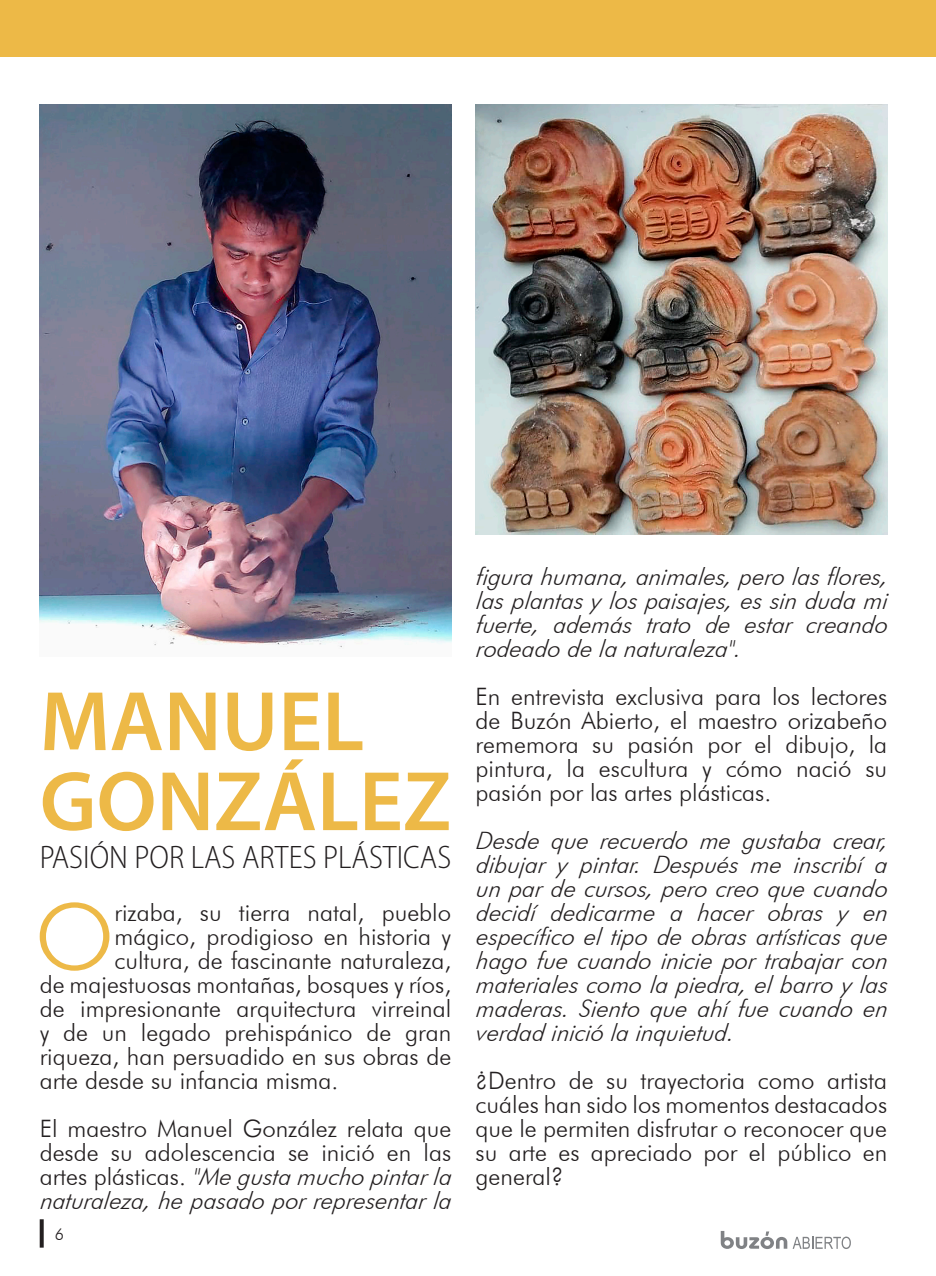
<style>
.page{position:relative;width:936px;height:1276px;background:#fff}
.page>*{position:absolute;margin:0;border:0;box-sizing:border-box;transform-origin:0 0}
.t1{font:300 91.2px "Futura BT";color:#edb947}
.t2{font:600 85.2px "Myriad Pro";color:#edb947}
.t3{font:300 semi-condensed 32.6px "Myriad Pro";color:#231f20}
.t4{font:300 24px/24px "Futura BT";color:#231f20;text-align:justify}
.t5{font:italic 300 24px/24px "Futura BT";color:#231f20}
.t6{font:300 16px "Futura BT";color:#231f20}
.s1{font-style:italic}
</style>
<div class="page">
<svg style="left:720px;top:1231px;width:130px;height:18px"></svg>
<svg style="left:40px;top:1219px;width:4px;height:28px"></svg>
<div style="left:0;top:0;width:935px;height:57px;background:#edb947"></div>
<img style="left:40px;top:105px;width:411px;height:543px">
<img style="left:475px;top:105px;width:412px;height:430px">
<p class="t2" style="left:40px;top:667px;width:326px">MANUEL</p>
<p class="t2" style="left:40px;top:747px;width:413px">GONZÁLEZ</p>
<p class="t3" style="left:40px;top:837px;width:413px">PASIÓN POR LAS ARTES PLÁSTICAS</p>
<p class="t1" style="left:35px;top:881px;width:81px">O</p>
<p class="t4" style="left:114px;top:900px;width:338px">rizaba, su tierra natal, pueblo</p>
<p class="t4" style="left:114px;top:924px;width:338px">mágico, prodigioso en historia y</p>
<p class="t4" style="left:114px;top:948px;width:338px">cultura, de fascinante naturaleza,</p>
<p class="t4" style="left:40px;top:972px;width:413px">de majestuosas montañas, bosques y ríos,</p>
<p class="t4" style="left:40px;top:996px;width:413px">de impresionante arquitectura virreinal</p>
<p class="t4" style="left:40px;top:1020px;width:413px">y de un legado prehispánico de gran</p>
<p class="t4" style="left:40px;top:1044px;width:413px">riqueza, han persuadido en sus obras de</p>
<p class="t4" style="left:40px;top:1068px;width:300px">arte desde su infancia misma.</p>
<p class="t4" style="left:40px;top:1116px;width:418px;text-align:left">El maestro Manuel González relata que desde su adolescencia se inició en las a rte s p l á s t i c a s . <span class="s1">"Me gusta mucho pintarla naturaleza, he pasado por rep resentar la</span></p>
<p class="t6" style="left:55px;top:1224px;width:11px">6</p>
<p class="t5" style="left:475px;top:564px;width:418px">figura humana, animales, pero las flores, las p lantas y los p aisajes, es sin duda mi fuerte, además trato de estar creando rodeado de la naturaleza".</p>
<p class="t4" style="left:475px;top:684px;width:413px">En entrevista exclusiva para los lectores de Buzón Abierto, el maestro orizabeño rememora su pasión por el dibujo, la pintura, la escultura y cómo nació su pasión por las artes plásticas.</p>
<p class="t5" style="left:475px;top:828px;width:418px">Desde que recuerdo me gustaba crear, dibujar y p intar. Desp ués me inscribí a un par de cursos, pero creo que cuando decidí dedicarme a hacer obras y en esp ecífico el tip o de obras artísticas que hago fue cuando inicie por trabajar con materiales como la p iedra, el barro y las maderas. Siento que ahí fue cuando en verdad inició la inquietud.</p>
<p class="t4" style="left:475px;top:1068px;width:413px">¿Dentro de su trayectoria como artista cuáles han sido los momentos destacados que le permiten disfrutar o reconocer que su arte es apreciado por el público en general?</p>
</div>
